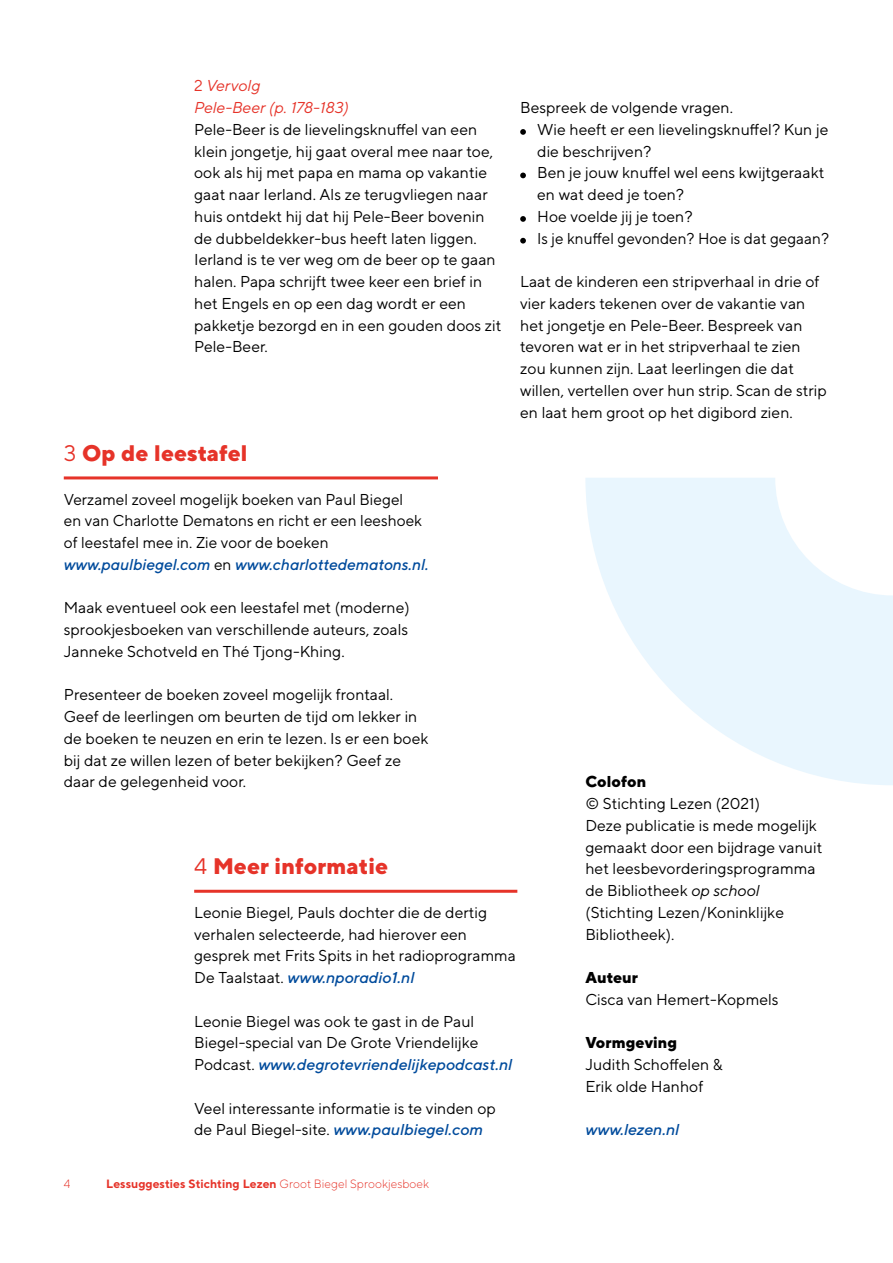
<style>
.page{position:relative;width:893px;height:1263px;background:#fff}
.page>*{position:absolute;margin:0;border:0;box-sizing:border-box;transform-origin:0 0}
.Tussenkopje{font:800 22.5px "TT Norms";color:#e63329}
.Body{font:15.75px/21.8px "TT Norms";color:#000}
.Body-2{font:italic 15.75px "TT Norms";color:#e63329}
.Body-3{font:800 15.75px "TT Norms";color:#000}
.Link{font:italic 500 15.75px "TT Norms";color:#004b9c}
.Bron{font:700 12px "TT Norms";color:#e63329}
.t1{font:300 12px "TT Norms";color:#e63329}
.s1{font-style:normal}
.s2{font-weight:400}
.s3{font-weight:500;font-style:italic;color:#004b9c}
.s4{font-weight:300}
.s5{font-style:italic}
</style>
<div class="page">
<svg style="left:520px;top:129px;width:6px;height:6px"></svg>
<svg style="left:520px;top:173px;width:6px;height:5px"></svg>
<svg style="left:520px;top:216px;width:6px;height:6px"></svg>
<svg style="left:520px;top:238px;width:6px;height:6px"></svg>
<hr style="left:64px;top:476px;width:374px;height:3px;background:#e63329">
<hr style="left:194px;top:890px;width:323px;height:3px;background:#e63329">
<svg style="left:585px;top:478px;width:308px;height:307px;fill:#e9f6fe"></svg>
<p class="Body-2" style="left:194px;top:76px;width:68px"><span class="s1">2</span> Vervolg</p>
<p class="Body-2" style="left:194px;top:98px;width:156px">Pele-Beer (p. 178-183)</p>
<p class="Body" style="left:194px;top:118px;width:309px">Pele-Beer is de lievelingsknuffel van een klein jongetje, hij gaat overal mee naar toe, ook als hij met papa en mama op vakantie gaat naar Ierland. Als ze terugvliegen naar huis ontdekt hij dat hij Pele-Beer bovenin de dubbeldekker-bus heeft laten liggen.<br>Ierland is te ver weg om de beer op te gaan halen. Papa schrijft twee keer een brief in het Engels en op een dag wordt er een pakketje bezorgd en in een gouden doos zit Pele-Beer.</p>
<p class="Body" style="left:520px;top:96px;width:214px">Bespreek de volgende vragen.</p>
<p class="Body" style="left:537px;top:118px;width:293px">Wie heeft er een lievelingsknuffel? Kun je die beschrijven?</p>
<p class="Body" style="left:537px;top:162px;width:289px">Ben je jouw knuffel wel eens kwijtgeraakt en wat deed je toen?</p>
<p class="Body" style="left:537px;top:205px;width:157px">Hoe voelde jij je toen?</p>
<p class="Body" style="left:537px;top:227px;width:293px">Is je knuffel gevonden? Hoe is dat gegaan?</p>
<p class="Body" style="left:520px;top:270px;width:308px">Laat de kinderen een stripverhaal in drie of vier kaders tekenen over de vakantie van het jongetje en Pele-Beer. Bespreek van tevoren wat er in het stripverhaal te zien zou kunnen zijn. Laat leerlingen die dat willen, vertellen over hun strip. Scan de strip en laat hem groot op het digibord zien.</p>
<p class="Tussenkopje" style="left:64px;top:439px;width:185px"><span class="s2">3</span> Op de leestafel</p>
<p class="Body" style="left:64px;top:488px;width:366px">Verzamel zoveel mogelijk boeken van Paul Biegel<br>en van Charlotte Dematons en richt er een leeshoek of leestafel mee in. Zie voor de boeken <span class="s3">www.paulbiegel.com</span> en <span class="s3">www.charlottedematons.nl.</span></p>
<p class="Body" style="left:64px;top:597px;width:347px;text-align:justify">Maak eventueel ook een leestafel met (moderne) sprookjesboeken van verschillende auteurs, zoals Janneke Schotveld en Thé Tjong-Khing.</p>
<p class="Body" style="left:64px;top:684px;width:366px">Presenteer de boeken zoveel mogelijk frontaal.<br>Geef de leerlingen om beurten de tijd om lekker in de boeken te neuzen en erin te lezen. Is er een boek bij dat ze willen lezen of beter bekijken? Geef ze daar de gelegenheid voor.</p>
<p class="Tussenkopje" style="left:194px;top:852px;width:195px"><span class="s2">4</span> Meer informatie</p>
<p class="Body" style="left:194px;top:901px;width:323px">Leonie Biegel, Pauls dochter die de dertig verhalen selecteerde, had hierover een gesprek met Frits Spits in het radioprogramma De Taalstaat. <span class="s3">www.nporadio1.nl</span></p>
<p class="Body" style="left:194px;top:1010px;width:320px">Leonie Biegel was ook te gast in de Paul<br>Biegel-special van De Grote Vriendelijke<br>Podcast. <span class="s3">www.degrotevriendelijkepodcast.nl</span></p>
<p class="Body" style="left:194px;top:1097px;width:303px">Veel interessante informatie is te vinden op de Paul Biegel-site. <span class="s3">www.paulbiegel.com</span></p>
<p class="t1" style="left:64px;top:1176px;width:8px">4</p>
<p class="Bron" style="left:106px;top:1176px;width:324px">Lessuggesties Stichting Lezen <span class="s4">Groot Biegel Sprookjesboek</span></p>
<p class="Body-3" style="left:585px;top:772px;width:63px">Colofon</p>
<p class="Body" style="left:585px;top:792px;width:176px">© Stichting Lezen (2021)</p>
<p class="Body" style="left:585px;top:814px;width:238px">Deze publicatie is mede mogelijk gemaakt door een bijdrage vanuit het leesbevorderingsprogramma de Bibliotheek <span class="s5">op school </span>(Stichting Lezen/Koninklijke<br>Bibliotheek).</p>
<p class="Body-3" style="left:585px;top:967px;width:54px">Auteur</p>
<p class="Body" style="left:585px;top:988px;width:195px">Cisca van Hemert-Kopmels</p>
<p class="Body-3" style="left:585px;top:1033px;width:93px">Vormgeving</p>
<p class="Body" style="left:585px;top:1053px;width:139px">Judith Schoffelen &amp;</p>
<p class="Body" style="left:585px;top:1075px;width:119px">Erik olde Hanhof</p>
<p class="Link" style="left:585px;top:1120px;width:95px">www.lezen.nl</p>
</div>
